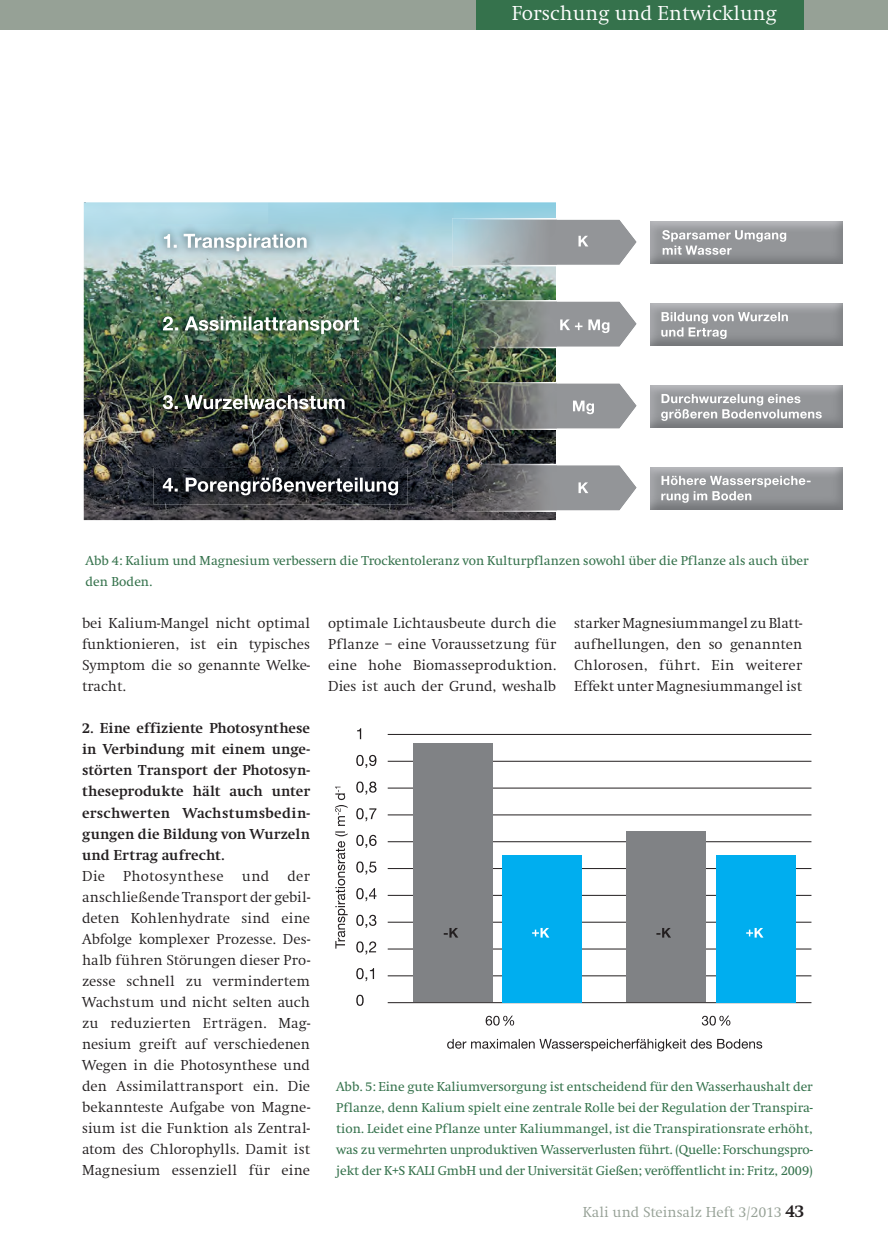
<style>
.page{position:relative;width:888px;height:1257px;background:#fff}
.page>*{position:absolute;margin:0;border:0;box-sizing:border-box;transform-origin:0 0}
.t1{font:300 21px "Swift EF";color:#fff}
.t2{font:300 15px/21px "Swift EF";color:#231f20;text-align:justify}
.t3{font:700 15px/21px "Swift EF";letter-spacing:.01em;color:#231f20;text-align:justify}
.t4{font:300 15px "Swift EF";color:#96a196}
.t5{font:13.5px/21px "Swift EF";color:#35724c}
.s1{font-weight:700;font-size:18px;color:#231f20}
</style>
<div class="page">
<div style="left:0;top:0;width:888px;height:30px;background:#96a196"></div>
<div style="left:476px;top:0;width:327px;height:30px;background:#35724c"></div>
<img style="left:842px;top:221px;width:1px;height:42px">
<img style="left:842px;top:385px;width:1px;height:42px">
<img style="left:84px;top:202px;width:472px;height:318px">
<img style="left:156px;top:225px;width:159px;height:35px">
<svg style="left:164px;top:234px;width:142px;height:17px"></svg>
<svg style="left:662px;top:230px;width:124px;height:25px;background:#acadaf"></svg>
<img style="left:154px;top:307px;width:214px;height:36px">
<img style="left:163px;top:316px;width:196px;height:18px">
<img style="left:154px;top:386px;width:200px;height:32px">
<svg style="left:163px;top:395px;width:181px;height:14px"></svg>
<svg style="left:661px;top:394px;width:160px;height:27px;background:#adafb1"></svg>
<img style="left:452px;top:464px;width:104px;height:48px">
<img style="left:154px;top:468px;width:253px;height:36px">
<svg style="left:163px;top:477px;width:235px;height:18px"></svg>
<img style="left:452px;top:382px;width:104px;height:48px">
<img style="left:452px;top:300px;width:104px;height:48px">
<img style="left:452px;top:218px;width:104px;height:48px">
<svg style="left:556px;top:219px;width:81px;height:46px;background:#a2a4a7"></svg>
<svg style="left:556px;top:383px;width:81px;height:46px;background:#a5a6a9"></svg>
<img style="left:842px;top:303px;width:1px;height:42px">
<svg style="left:556px;top:301px;width:81px;height:46px;background:#a7a9ab"></svg>
<svg style="left:661px;top:312px;width:126px;height:27px;background:#a8aaac"></svg>
<svg style="left:556px;top:465px;width:81px;height:46px;background:#a2a4a7"></svg>
<img style="left:842px;top:467px;width:1px;height:42px">
<svg style="left:661px;top:476px;width:149px;height:27px;background:#a9aaad"></svg>
<svg style="left:335px;top:786px;width:12px;height:162px"></svg>
<svg style="left:447px;top:1038px;width:315px;height:13px"></svg>
<svg style="left:485px;top:1015px;width:29px;height:10px"></svg>
<svg style="left:701px;top:1015px;width:29px;height:10px"></svg>
<hr style="left:387px;top:734px;width:424px;height:1px;background:#231f20">
<hr style="left:387px;top:761px;width:424px;height:1px;background:#231f20">
<hr style="left:387px;top:788px;width:424px;height:1px;background:#231f20">
<hr style="left:387px;top:814px;width:424px;height:1px;background:#231f20">
<hr style="left:387px;top:841px;width:424px;height:1px;background:#231f20">
<hr style="left:387px;top:868px;width:424px;height:1px;background:#231f20">
<hr style="left:387px;top:895px;width:424px;height:1px;background:#231f20">
<hr style="left:387px;top:922px;width:424px;height:1px;background:#231f20">
<hr style="left:387px;top:948px;width:424px;height:1px;background:#231f20">
<hr style="left:387px;top:975px;width:424px;height:1px;background:#231f20">
<hr style="left:387px;top:1002px;width:424px;height:1px;background:#231f20">
<div style="left:413px;top:743px;width:79px;height:259px;background:#808285"></div>
<div style="left:626px;top:831px;width:79px;height:171px;background:#808285"></div>
<div style="left:502px;top:855px;width:79px;height:147px;background:#00aeef"></div>
<div style="left:716px;top:855px;width:80px;height:147px;background:#00aeef"></div>
<svg style="left:356px;top:994px;width:7px;height:11px"></svg>
<svg style="left:356px;top:968px;width:18px;height:13px"></svg>
<svg style="left:356px;top:941px;width:20px;height:13px"></svg>
<svg style="left:356px;top:914px;width:20px;height:14px"></svg>
<svg style="left:356px;top:888px;width:20px;height:13px"></svg>
<svg style="left:356px;top:861px;width:20px;height:13px"></svg>
<svg style="left:356px;top:835px;width:20px;height:13px"></svg>
<svg style="left:356px;top:808px;width:20px;height:13px"></svg>
<svg style="left:356px;top:781px;width:20px;height:13px"></svg>
<svg style="left:356px;top:755px;width:20px;height:13px"></svg>
<svg style="left:357px;top:728px;width:4px;height:11px"></svg>
<svg style="left:443px;top:928px;width:15px;height:9px"></svg>
<svg style="left:656px;top:928px;width:15px;height:9px"></svg>
<svg style="left:532px;top:928px;width:17px;height:9px"></svg>
<svg style="left:746px;top:928px;width:17px;height:9px"></svg>
<h1 class="t1" style="left:511px;top:2px;width:266px">Forschung und Entwicklung</h1>
<p class="t5" style="left:86px;top:551px;width:724px">Abb 4: Kalium und Magnesium verbessern die Trockentoleranz von Kulturpflanzen sowohl über die Pflanze als auch über den Boden.</p>
<p class="t2" style="left:82px;top:613px;width:229px">bei Kalium-Mangel nicht optimal funktionieren, ist ein typisches Symptom die so genannte Welke&shy;tracht.</p>
<p class="t3" style="left:82px;top:718px;width:229px">2. Eine effiziente Photosynthese in Verbindung mit einem unge&shy;störten Transport der Photosyn&shy;theseprodukte hält auch unter erschwerten Wachstumsbedin&shy;gungen die Bildung von Wurzeln und Ertrag aufrecht.</p>
<p class="t2" style="left:82px;top:865px;width:229px">Die Photosynthese und der anschließende Transport der gebil&shy;deten Kohlenhydrate sind eine Abfolge komplexer Prozesse. Des&shy;halb führen Störungen dieser Pro&shy;zesse schnell zu vermindertem Wachstum und nicht selten auch zu reduzierten Erträgen. Mag&shy;nesium greift auf verschiedenen Wegen in die Photosynthese und den Assimilattransport ein. Die bekannteste Aufgabe von Magne&shy;sium ist die Funktion als Zentral&shy;atom des Chlorophylls. Damit ist Magnesium essenziell für eine</p>
<p class="t2" style="left:328px;top:613px;width:229px">optimale Lichtausbeute durch die Pflanze – eine Voraussetzung für eine hohe Biomasseproduktion.<br>Dies ist auch der Grund, weshalb</p>
<p class="t2" style="left:574px;top:613px;width:229px">starker Magnesiummangel zu Blatt&shy;aufhellungen, den so genannten Chlorosen, führt. Ein weiterer Effekt unter Magnesiummangel ist</p>
<p class="t5" style="left:336px;top:1076px;width:478px;text-align:justify">Abb. 5: Eine gute Kaliumversorgung ist entscheidend für den Wasserhaushalt der Pflanze, denn Kalium spielt eine zentrale Rolle bei der Regulation der Transpira&shy;tion. Leidet eine Pflanze unter Kaliummangel, ist die Transpirationsrate erhöht, was zu vermehrten unproduktiven Wasserverlusten führt. (Quelle: Forschungspro&shy;jekt der K+S KALI GmbH und der Universität Gießen; veröffentlicht in: Fritz, 2009)</p>
<p class="t4" style="left:583px;top:1203px;width:223px">Kali und Steinsalz Heft 3/2013 <span class="s1">43</span></p>
</div>
